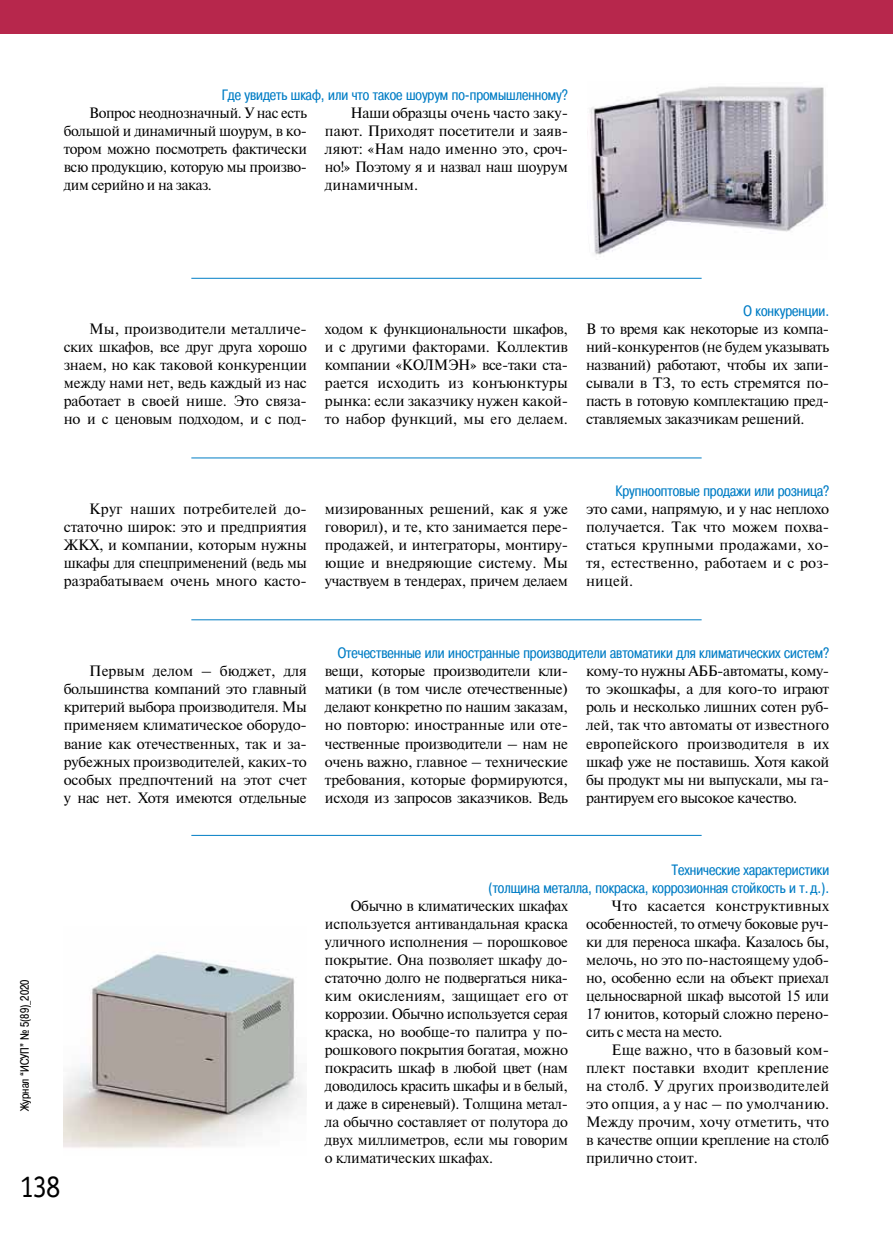
<style>
.page{position:relative;width:893px;height:1234px;background:#fff}
.page>*{position:absolute;margin:0;border:0;box-sizing:border-box;transform-origin:0 0}
.t1{font:31.5px "Officina Serif Book C";color:#000;scale:.9 1}
.t2{font:15px/18px "Newton";letter-spacing:-.02em;color:#000;text-align:justify}
.t3{font:15px/18px "Pragmatica Cond C";color:#007dc5;text-align:right}
.t4{font:15px/18px "Newton";letter-spacing:.01em;color:#000}
.t5{font:12px "Pragmatica Cond C";color:#000}
</style>
<div class="page">
<div style="left:0;top:0;width:893px;height:34px;background:#b7274c"></div>
<img style="left:590px;top:86px;width:236px;height:169px">
<img style="left:64px;top:952px;width:240px;height:196px">
<hr style="left:191px;top:278px;width:511px;height:1px;background:#007dc5">
<hr style="left:191px;top:457px;width:511px;height:1px;background:#007dc5">
<hr style="left:191px;top:619px;width:511px;height:1px;background:#007dc5">
<hr style="left:191px;top:834px;width:511px;height:1px;background:#007dc5">
<p class="t3" style="left:222px;top:86px;width:348px">Где увидеть шкаф, или что такое шоурум по-промышленному?</p>
<p class="t2" style="left:64px;top:103px;width:245px;text-indent:26px">Вопрос неоднозначный. У нас есть большой и динамичный шоурум, в ко&shy;тором можно посмотреть фактически всю продукцию, которую мы произво&shy;дим серийно и на заказ.</p>
<p class="t2" style="left:325px;top:103px;width:245px;text-indent:26px">Наши образцы очень часто заку&shy;пают. Приходят посетители и заяв&shy;ляют: «Нам надо именно это, сроч&shy;но!» Поэтому я и назвал наш шоурум динамичным.</p>
<p class="t3" style="left:744px;top:302px;width:87px">О конкуренции.</p>
<p class="t2" style="left:64px;top:319px;width:245px;text-indent:26px">Мы, производители металличе&shy;ских шкафов, все друг друга хорошо знаем, но как таковой конкуренции между нами нет, ведь каждый из нас работает в своей нише. Это связа&shy;но и с ценовым подходом, и с под-</p>
<p class="t2" style="left:325px;top:319px;width:245px">ходом к функциональности шкафов, и с другими факторами. Коллектив компании «КОЛМЭН» все-таки ста&shy;рается исходить из конъюнктуры рынка: если заказчику нужен какой&shy;то набор функций, мы его делаем.</p>
<p class="t2" style="left:586px;top:319px;width:245px">В то время как некоторые из компа&shy;ний-конкурентов (не будем указывать названий) работают, чтобы их запи&shy;сывали в ТЗ, то есть стремятся по&shy;пасть в готовую комплектацию пред&shy;ставляемых заказчикам решений.</p>
<p class="t3" style="left:616px;top:482px;width:215px">Крупнооптовые продажи или розница?</p>
<p class="t2" style="left:64px;top:499px;width:245px;text-indent:26px">Круг наших потребителей до&shy;статочно широк: это и предприятия ЖКХ, и компании, которым нужны шкафы для спецприменений (ведь мы разрабатываем очень много касто-</p>
<p class="t2" style="left:325px;top:499px;width:245px">мизированных решений, как я уже говорил), и те, кто занимается пере&shy;продажей, и интеграторы, монтиру&shy;ющие и внедряющие систему. Мы участвуем в тендерах, причем делаем</p>
<p class="t4" style="left:586px;top:499px;width:245px">это сами, напрямую, и у нас неплохо получается. Так что можем похва&shy;статься крупными продажами, хо&shy;тя, естественно, работаем и с роз&shy;ницей.</p>
<p class="t3" style="left:338px;top:644px;width:493px">Отечественные или иностранные производители автоматики для климатических систем?</p>
<p class="t5" style="left:18px;top:1110px;width:133px;rotate:-90deg">Журнал “ИСУП” № 5(89)_2020</p>
<p class="t2" style="left:64px;top:661px;width:245px;text-indent:26px">Первым делом – бюджет, для большинства компаний это главный критерий выбора производителя. Мы применяем климатическое оборудо&shy;вание как отечественных, так и за&shy;рубежных производителей, каких-то особых предпочтений на этот счет у нас нет. Хотя имеются отдельные</p>
<p class="t2" style="left:325px;top:661px;width:245px">вещи, которые производители кли&shy;матики (в том числе отечественные) делают конкретно по нашим заказам, но повторю: иностранные или оте&shy;чественные производители – нам не очень важно, главное – технические требования, которые формируются, исходя из запросов заказчиков. Ведь</p>
<p class="t2" style="left:586px;top:661px;width:245px">кому-то нужны АББ-автоматы, кому&shy;то экошкафы, а для кого-то играют роль и несколько лишних сотен руб&shy;лей, так что автоматы от известного европейского производителя в их шкаф уже не поставишь. Хотя какой бы продукт мы ни выпускали, мы га&shy;рантируем его высокое качество.</p>
<p class="t3" style="left:488px;top:860px;width:342px">Технические характеристики<br>(толщина металла, покраска, коррозионная стойкость и т. д.).</p>
<p class="t2" style="left:325px;top:895px;width:245px;text-indent:26px">Обычно в климатических шкафах используется антивандальная краска уличного исполнения – порошковое покрытие. Она позволяет шкафу до&shy;статочно долго не подвергаться ника&shy;ким окислениям, защищает его от коррозии. Обычно используется серая краска, но вообще-то палитра у по&shy;рошкового покрытия богатая, можно покрасить шкаф в любой цвет (нам доводилось красить шкафы и в белый, и даже в сиреневый). Толщина метал&shy;ла обычно составляет от полутора до двух миллиметров, если мы говорим о климатических шкафах.</p>
<p class="t2" style="left:586px;top:895px;width:245px;text-indent:26px">Что касается конструктивных особенностей, то отмечу боковые руч&shy;ки для переноса шкафа. Казалось бы, мелочь, но это по-настоящему удоб&shy;но, особенно если на объект приехал цельносварной шкаф высотой 15 или 17 юнитов, который сложно перено&shy;сить с места на место.</p>
<p class="t2" style="left:586px;top:1039px;width:245px;text-indent:26px">Еще важно, что в базовый ком&shy;плект поставки входит крепление на столб. У других производителей это опция, а у нас – по умолчанию.<br>Между прочим, хочу отметить, что в качестве опции крепление на столб прилично стоит.</p>
<h1 class="t1" style="left:20px;top:1168px;width:47px">138</h1>
</div>
